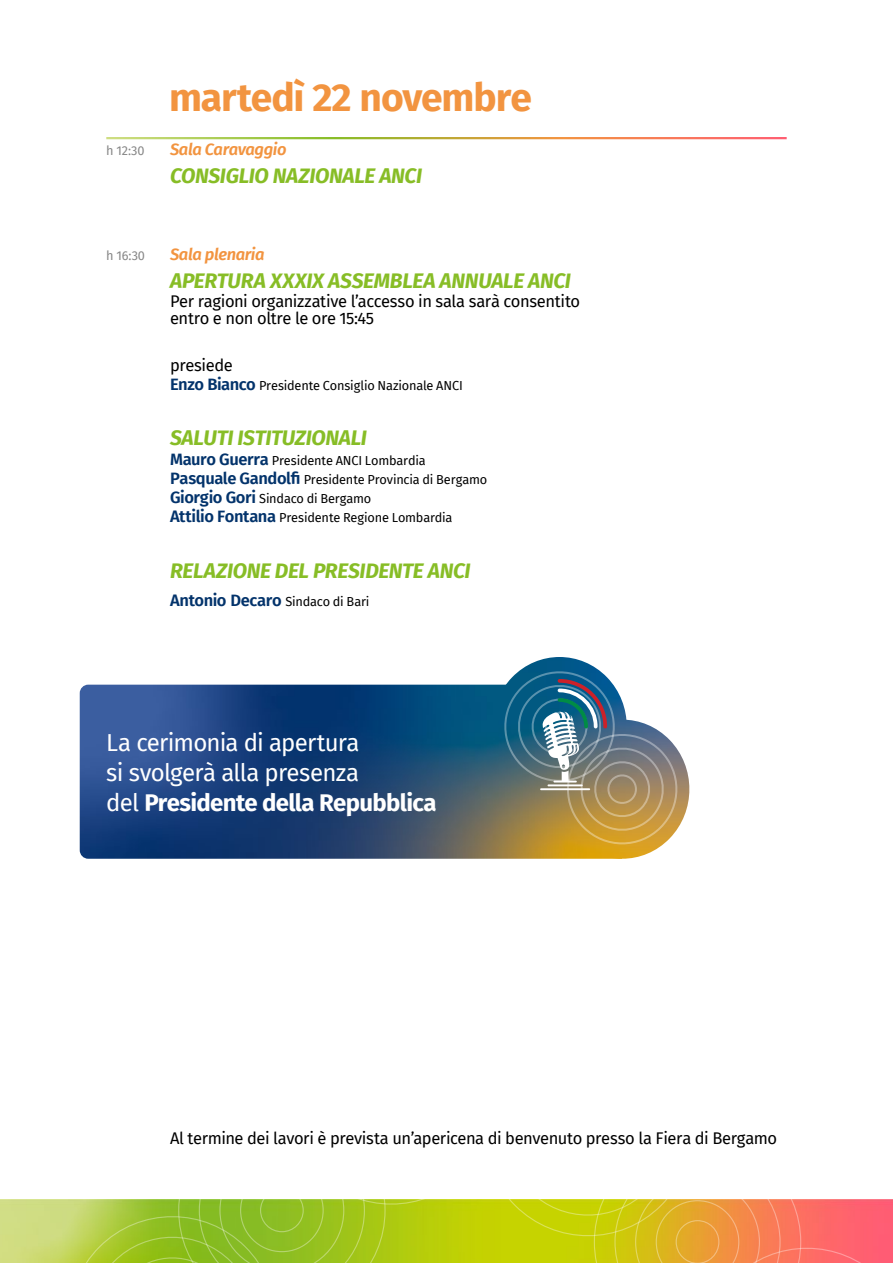
<style>
.page{position:relative;width:893px;height:1263px;background:#fff}
.page>*{position:absolute;margin:0;border:0;box-sizing:border-box;transform-origin:0 0}
.t1{font:700 39px "Fira Sans";letter-spacing:-.025em;color:#f29440}
.t2{font:24px/30px "Fira Sans";letter-spacing:-.035em;color:#fff}
.t3{font:italic 700 21px "Fira Sans";letter-spacing:-.015em;color:#87bd26}
.t4{font:16.5px/16.5px "Fira Sans";letter-spacing:-.025em;color:#000}
.t5{font:italic 600 16.5px "Fira Sans";letter-spacing:-.025em;color:#f29440}
.t6{font:600 16.5px "Fira Sans";letter-spacing:-.025em;color:#03336b}
.t7{font:12.75px/19.2px "Fira Sans";letter-spacing:-.015em;color:#000}
.t8{font:12.75px "Fira Sans";letter-spacing:-.015em;color:#878787}
.s1{font-weight:600;font-size:16.5px;color:#03336b}
.s2{font-weight:400;font-size:12.75px;color:#000}
.s3{font-weight:700}
</style>
<div class="page">
<img style="left:80px;top:685px;width:468px;height:174px">
<img style="left:548px;top:762px;width:142px;height:97px">
<img style="left:486px;top:657px;width:103px;height:146px">
<img style="left:500px;top:664px;width:184px;height:182px">
<img style="left:0;top:1199px;width:69px;height:64px">
<svg style="left:69px;top:1199px;width:824px;height:64px;background:#c2b42c"></svg>
<h1 class="t1" style="left:169px;top:64px;width:364px">martedì 22 novembre</h1>
<p class="t8" style="left:106px;top:141px;width:40px">h 12:30</p>
<p class="t5" style="left:170px;top:136px;width:118px">Sala Caravaggio</p>
<h3 class="t3" style="left:170px;top:158px;width:254px">CONSIGLIO NAZIONALE ANCI</h3>
<p class="t8" style="left:106px;top:246px;width:40px">h 16:30</p>
<p class="t5" style="left:170px;top:241px;width:96px">Sala plenaria</p>
<h3 class="t3" style="left:170px;top:263px;width:402px">APERTURA XXXIX ASSEMBLEA ANNUALE ANCI</h3>
<p class="t4" style="left:170px;top:293px;width:412px">Per ragioni organizzative l’accesso in sala sarà consentito entro e non oltre le ore 15:45</p>
<p class="t4" style="left:170px;top:356px;width:64px">presiede</p>
<p class="t7" style="left:170px;top:375px;width:294px"><span class="s1">Enzo Bianco</span> Presidente Consiglio Nazionale ANCI</p>
<h3 class="t3" style="left:170px;top:420px;width:198px">SALUTI ISTITUZIONALI</h3>
<p class="t7" style="left:170px;top:450px;width:319px"><span class="s1">Mauro Guerra</span> Presidente ANCI Lombardia <span class="s1">Pasquale Gandolfi</span> Presidente Provincia di Bergamo <span class="s1">Giorgio Gori</span> Sindaco di Bergamo<br><span class="s1">Attilio Fontana</span> Presidente Regione Lombardia</p>
<h3 class="t3" style="left:170px;top:553px;width:302px">RELAZIONE DEL PRESIDENTE ANCI</h3>
<p class="t6" style="left:170px;top:586px;width:201px">Antonio Decaro <span class="s2">Sindaco di Bari</span></p>
<h2 class="t2" style="left:106px;top:727px;width:332px">La cerimonia di apertura<br>si svolgerà alla presenza<br>del <span class="s3">Presidente della Repubblica</span></h2>
<p class="t4" style="left:170px;top:1129px;width:609px">Al termine dei lavori è prevista un’apericena di benvenuto presso la Fiera di Bergamo</p>
</div>
